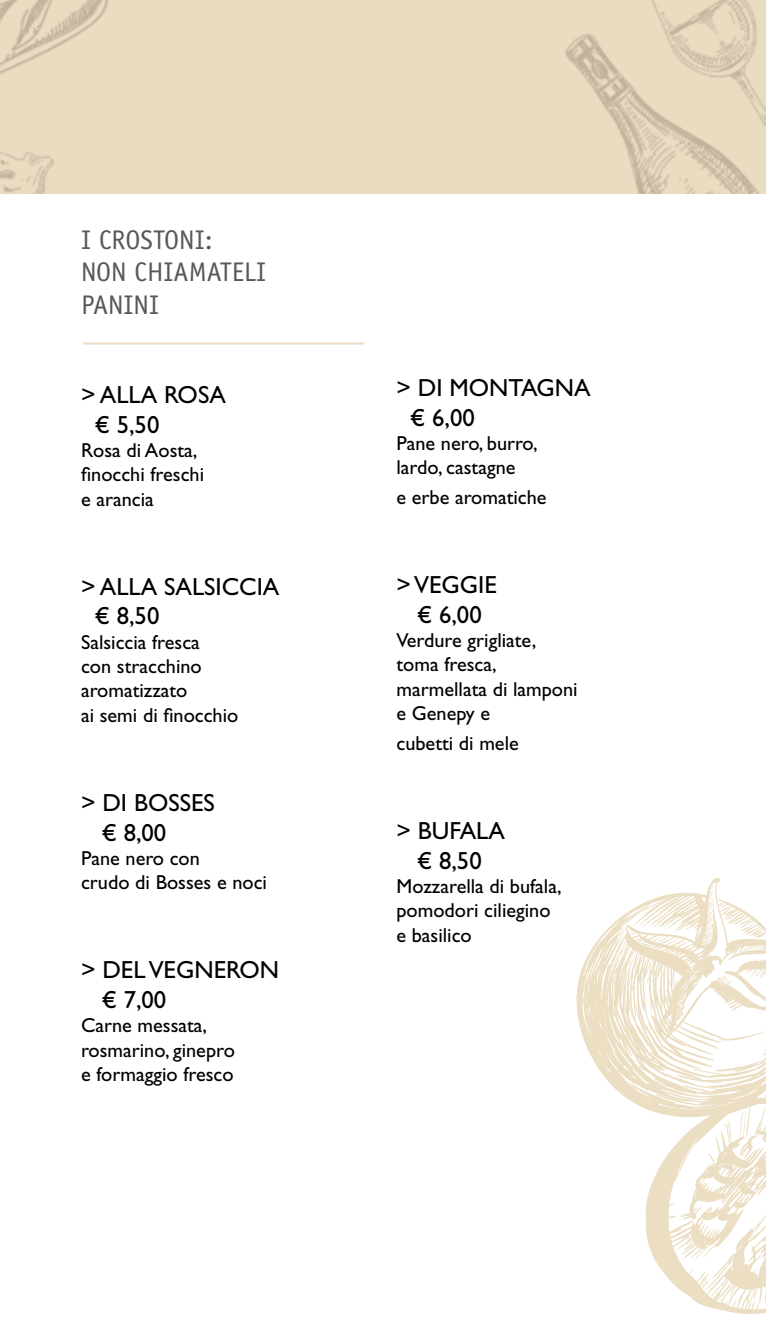
<style>
.page{position:relative;width:766px;height:1340px;background:#fff}
.page>*{position:absolute;margin:0;border:0;box-sizing:border-box;transform-origin:0 0}
.t1{font:27px "Officina Sans";color:#58585a}
.t2{font:24.75px/29.7px "Gill Sans";color:#000}
.t3{font:20.25px/24.3px "Gill Sans";color:#000}
</style>
<div class="page">
<img style="left:0;top:0;width:765px;height:193px">
<svg style="left:576px;top:878px;width:189px;height:436px"></svg>
<hr style="left:83px;top:342px;width:281px;height:2px;background:#ebdec2">
<h1 class="t1" style="left:81px;top:224px;width:32px">I CROSTO</h1>
<h1 class="t1" style="left:179px;top:224px;width:35px">NI:</h1>
<h1 class="t1" style="left:81px;top:256px;width:68px">NON CHIA</h1>
<h1 class="t1" style="left:189px;top:256px;width:77px">MATELI</h1>
<h1 class="t1" style="left:81px;top:289px;width:77px">PANINI</h1>
<p class="t2" style="left:95px;top:380px;width:118px;text-indent:-14px">&gt; Alla Rosa € 5,50</p>
<p class="t3" style="left:81px;top:438px;width:124px">Rosa di Aosta, finocchi freschi e arancia</p>
<p class="t2" style="left:95px;top:571px;width:180px;text-indent:-14px">&gt; Alla Salsicc ia € 8,50</p>
<p class="t3" style="left:81px;top:630px;width:159px">Salsiccia fresca<br>con stracchino aromatizzato<br>ai semi di finocchio</p>
<p class="t2" style="left:81px;top:787px;width:100px;text-align:center">&gt; Di Bosses € 8,00</p>
<p class="t3" style="left:81px;top:846px;width:187px">Pane nero con<br>crudo di Bosses e noci</p>
<p class="t2" style="left:102px;top:955px;width:172px;text-indent:-21px">&gt; Del Vegneron € 7,00</p>
<p class="t3" style="left:81px;top:1013px;width:155px">Carne messata, rosmarino, ginepro e formaggio fresco</p>
<p class="t2" style="left:410px;top:373px;width:163px;text-indent:-14px">&gt; Di montagna € 6,00</p>
<p class="t3" style="left:396px;top:431px;width:142px">Pane nero, burro, lardo, castagne</p>
<p class="t3" style="left:396px;top:485px;width:151px">e erbe aromatiche</p>
<p class="t2" style="left:396px;top:570px;width:99px;text-align:center">&gt; Veggie € 6,00</p>
<p class="t3" style="left:396px;top:628px;width:183px">Verdure grigliate, toma fresca, marmellata di lamponi e Genepy e</p>
<p class="t3" style="left:396px;top:731px;width:124px">cubetti di mele</p>
<p class="t2" style="left:396px;top:815px;width:104px;text-align:center">&gt; Bufala € 8,50</p>
<p class="t3" style="left:396px;top:874px;width:166px">Mozzarella di bufala, pomodori ciliegino e basilico</p>
</div>
